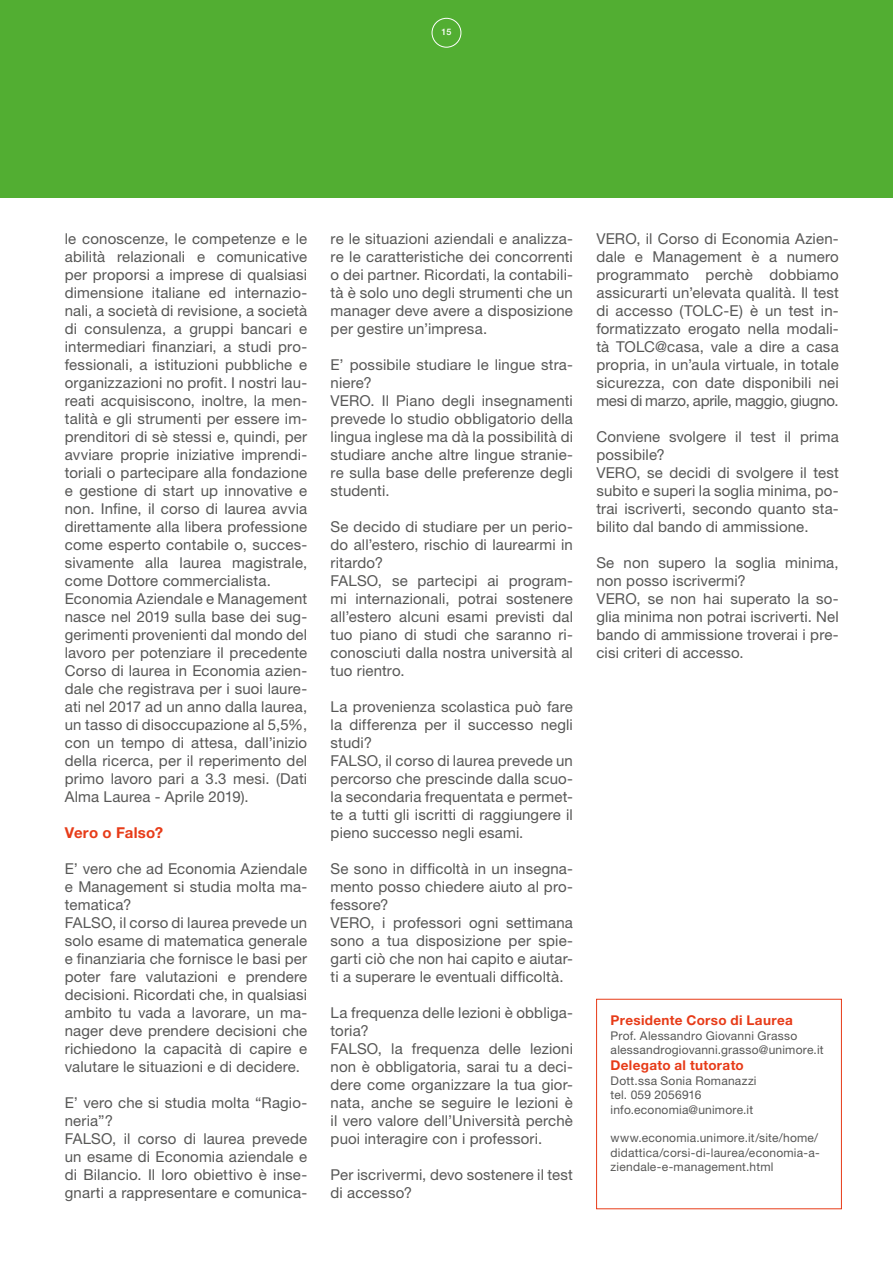
<style>
.page{position:relative;width:893px;height:1263px;background:#fff}
.page>*{position:absolute;margin:0;border:0;box-sizing:border-box;transform-origin:0 0}
.t1{font:15px/18px "Helvetica Neue LT Std";letter-spacing:.01em;color:#575756}
.t2{font:700 15px "Helvetica Neue LT Std";letter-spacing:.02em;color:#e73b18}
.t3{font:700 13.5px "Helvetica Neue LT Std";letter-spacing:.025em;color:#e73b18}
.t4{font:12px/14.4px "Helvetica Neue LT Std";letter-spacing:.02em;color:#575756}
.t5{font:500 9px "Helvetica Neue LT Std";color:#fff}
</style>
<div class="page">
<div style="left:596px;top:999px;width:246px;height:210px;border:1px solid #e73b18"></div>
<div style="left:0;top:0;width:893px;height:197px;background:#52ae32"></div>
<div style="left:432px;top:18px;width:29px;height:29px;border:1px solid #fff;border-radius:50%"></div>
<p class="t5" style="left:442px;top:27px;width:11px">15</p>
<p class="t1" style="left:65px;top:229px;width:244px">le conoscenze, le competenze e le abilità relazionali e comunicative per proporsi a imprese di qualsiasi dimensione italiane ed internazio&shy;nali, a società di revisione, a società di consulenza, a gruppi bancari e intermediari finanziari, a studi pro&shy;fessionali, a istituzioni pubbliche e organizzazioni no profit. I nostri lau&shy;reati acquisiscono, inoltre, la men&shy;talità e gli strumenti per essere im&shy;prenditori di sè stessi e, quindi, per avviare proprie iniziative imprendi&shy;toriali o partecipare alla fondazione e gestione di start up innovative e non. Infine, il corso di laurea avvia direttamente alla libera professione come esperto contabile o, succes&shy;sivamente alla laurea magistrale, come Dottore commercialista.<br>Economia Aziendale e Management nasce nel 2019 sulla base dei sug&shy;gerimenti provenienti dal mondo del lavoro per potenziare il precedente Corso di laurea in Economia azien&shy;dale che registrava per i suoi laure&shy;ati nel 2017 ad un anno dalla laurea, un tasso di disoccupazione al 5,5%, con un tempo di attesa, dall’inizio della ricerca, per il reperimento del primo lavoro pari a 3.3 mesi. (Dati Alma Laurea - Aprile 2019).</p>
<p class="t2" style="left:65px;top:823px;width:100px">Vero o Falso?</p>
<p class="t1" style="left:65px;top:859px;width:244px">E’ vero che ad Economia Aziendale e Management si studia molta ma&shy;tematica?<br>FALSO, il corso di laurea prevede un solo esame di matematica generale e finanziaria che fornisce le basi per poter fare valutazioni e prendere decisioni. Ricordati che, in qualsiasi ambito tu vada a lavorare, un ma&shy;nager deve prendere decisioni che richiedono la capacità di capire e valutare le situazioni e di decidere.</p>
<p class="t1" style="left:65px;top:1093px;width:244px">E’ vero che si studia molta “Ragio&shy;neria”?<br>FALSO, il corso di laurea prevede un esame di Economia aziendale e di Bilancio. Il loro obiettivo è inse&shy;gnarti a rappresentare e comunica-</p>
<p class="t1" style="left:331px;top:229px;width:244px;text-align:justify">re le situazioni aziendali e analizza&shy;re le caratteristiche dei concorrenti o dei partner. Ricordati, la contabili&shy;tà è solo uno degli strumenti che un manager deve avere a disposizione per gestire un’impresa.</p>
<p class="t1" style="left:331px;top:355px;width:244px">E’ possibile studiare le lingue stra&shy;niere?<br>VERO. Il Piano degli insegnamenti prevede lo studio obbligatorio della lingua inglese ma dà la possibilità di studiare anche altre lingue stranie&shy;re sulla base delle preferenze degli studenti.</p>
<p class="t1" style="left:331px;top:517px;width:244px">Se decido di studiare per un perio&shy;do all’estero, rischio di laurearmi in ritardo?<br>FALSO, se partecipi ai program&shy;mi internazionali, potrai sostenere all’estero alcuni esami previsti dal tuo piano di studi che saranno ri&shy;conosciuti dalla nostra università al tuo rientro.</p>
<p class="t1" style="left:331px;top:697px;width:244px">La provenienza scolastica può fare la differenza per il successo negli studi?<br>FALSO, il corso di laurea prevede un percorso che prescinde dalla scuo&shy;la secondaria frequentata e permet&shy;te a tutti gli iscritti di raggiungere il pieno successo negli esami.</p>
<p class="t1" style="left:331px;top:859px;width:244px">Se sono in difficoltà in un insegna&shy;mento posso chiedere aiuto al pro&shy;fessore?<br>VERO, i professori ogni settimana sono a tua disposizione per spie&shy;garti ciò che non hai capito e aiutar&shy;ti a superare le eventuali difficoltà.</p>
<p class="t1" style="left:331px;top:1003px;width:244px">La frequenza delle lezioni è obbliga&shy;toria?<br>FALSO, la frequenza delle lezioni non è obbligatoria, sarai tu a deci&shy;dere come organizzare la tua gior&shy;nata, anche se seguire le lezioni è il vero valore dell’Università perchè puoi interagire con i professori.</p>
<p class="t1" style="left:331px;top:1165px;width:244px">Per iscrivermi, devo sostenere il test di accesso?</p>
<p class="t1" style="left:596px;top:229px;width:244px;text-align:justify">VERO, il Corso di Economia Azien&shy;dale e Management è a numero programmato perchè dobbiamo assicurarti un’elevata qualità. Il test di accesso (TOLC-E) è un test in&shy;formatizzato erogato nella modali&shy;tà TOLC@casa, vale a dire a casa propria, in un’aula virtuale, in totale sicurezza, con date disponibili nei mesi di marzo, aprile, maggio, giugno.</p>
<p class="t1" style="left:596px;top:427px;width:244px">Conviene svolgere il test il prima possibile?<br>VERO, se decidi di svolgere il test subito e superi la soglia minima, po&shy;trai iscriverti, secondo quanto sta&shy;bilito dal bando di ammissione.</p>
<p class="t1" style="left:596px;top:553px;width:244px">Se non supero la soglia minima, non posso iscrivermi?<br>VERO, se non hai superato la so&shy;glia minima non potrai iscriverti. Nel bando di ammissione troverai i pre&shy;cisi criteri di accesso.</p>
<p class="t3" style="left:611px;top:1012px;width:184px">Presidente Corso di Laurea</p>
<p class="t4" style="left:611px;top:1028px;width:215px">Prof. Alessandro Giovanni Grasso alessandrogiovanni.grasso@unimore.it</p>
<p class="t3" style="left:611px;top:1057px;width:135px">Delegato al tutorato</p>
<p class="t4" style="left:611px;top:1073px;width:147px">Dott.ssa Sonia Romanazzi tel. 059 2056916 info.economia@unimore.it</p>
<p class="t4" style="left:611px;top:1131px;width:211px;text-align:justify">www.economia.unimore.it/site/home/ didattica/corsi-di-laurea/economia-a&shy;ziendale-e-management.html</p>
</div>
